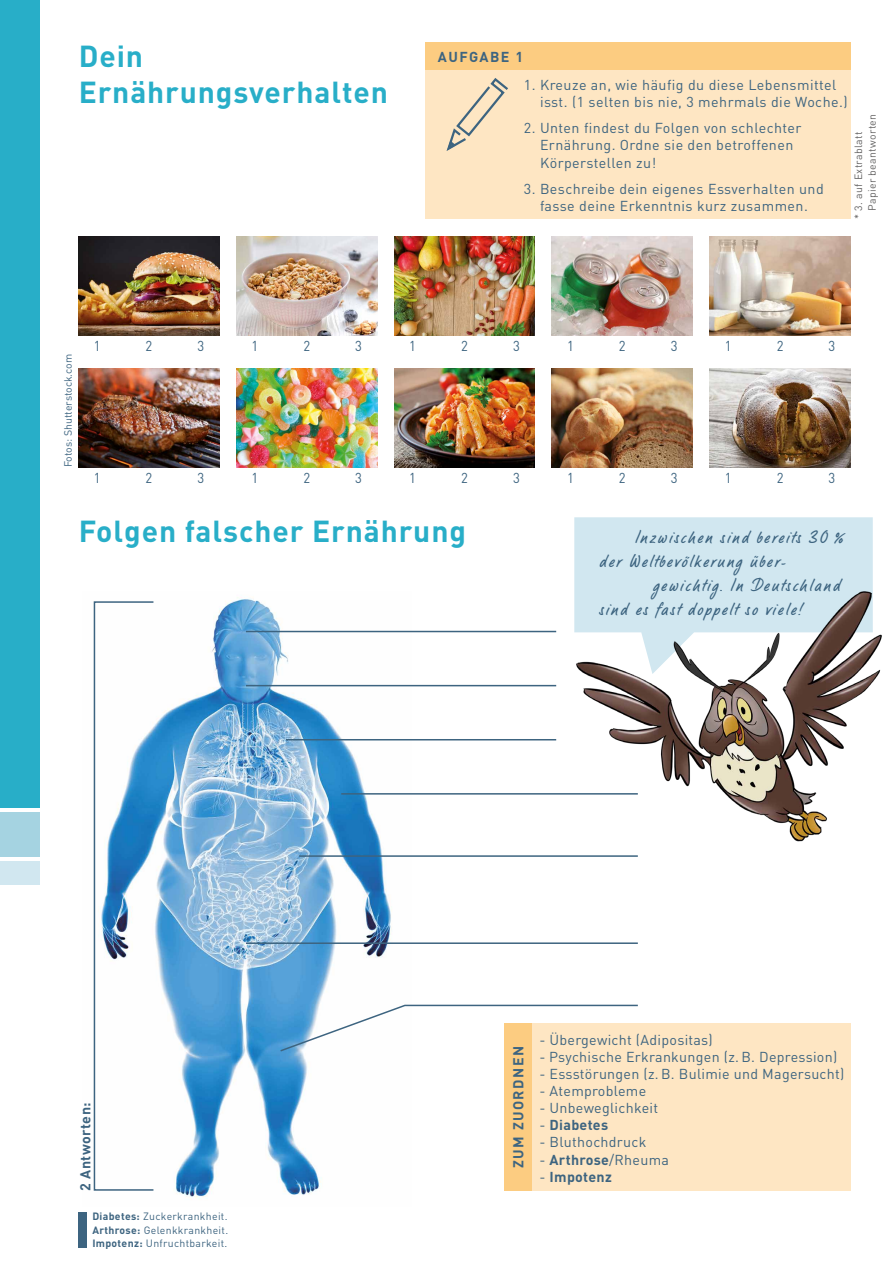
<style>
.page{position:relative;width:893px;height:1263px;background:#fff}
.page>*{position:absolute;margin:0;border:0;box-sizing:border-box;transform-origin:0 0}
.t1{font:700 30px/36px "DIN";letter-spacing:.03em;color:#28aec8}
.t2{font:18px/24px "LP Bambus";letter-spacing:.12em;color:#3d6480}
.t3{font:14.25px/17.1px "DIN";letter-spacing:.03em;color:#3d6480}
.t4{font:14.25px "DIN";letter-spacing:.03em;color:#3d6480;scale:.91 1}
.t5{font:700 14.25px "DIN";letter-spacing:.03em;color:#3d6480}
.t6{font:700 14.25px "DIN";letter-spacing:.1em;color:#3d6480}
.t7{font:10.5px/13.5px "DIN";letter-spacing:.03em;color:#3d6480;text-align:justify}
.t8{font:10.5px/13.5px "DIN";letter-spacing:.03em;color:#646363}
.t9{font:10.5px "DIN";color:#3d6480}
.s1{font-weight:700}
.s2{font-weight:400}
</style>
<div class="page">
<div style="left:0;top:0;width:39px;height:808px;background:#28aec8"></div>
<div style="left:0;top:861px;width:39px;height:23px;background:#d1e7f0"></div>
<div style="left:0;top:812px;width:39px;height:45px;background:#a5d3e1"></div>
<img style="left:93px;top:597px;width:318px;height:603px">
<div style="left:79px;top:1212px;width:8px;height:35px;background:#3d6480"></div>
<div style="left:425px;top:70px;width:425px;height:149px;background:#fee6c3"></div>
<div style="left:425px;top:43px;width:425px;height:27px;background:#fccc81"></div>
<svg style="left:446px;top:78px;width:62px;height:73px"></svg>
<div style="left:504px;top:1024px;width:346px;height:167px;background:#fee6c3"></div>
<div style="left:504px;top:1024px;width:27px;height:167px;background:#fccc81"></div>
<div style="left:574px;top:517px;width:299px;height:70px;background:#d1e7f0"></div>
<img style="left:574px;top:587px;width:308px;height:255px">
<img style="left:79px;top:236px;width:140px;height:99px">
<img style="left:710px;top:236px;width:140px;height:99px">
<img style="left:79px;top:368px;width:140px;height:99px">
<img style="left:236px;top:368px;width:141px;height:99px">
<img style="left:552px;top:368px;width:141px;height:99px">
<img style="left:710px;top:368px;width:140px;height:99px">
<img style="left:394px;top:368px;width:141px;height:99px">
<img style="left:236px;top:236px;width:141px;height:99px">
<img style="left:552px;top:236px;width:141px;height:99px">
<img style="left:394px;top:236px;width:141px;height:99px">
<svg style="left:279px;top:1004px;width:360px;height:49px"></svg>
<div style="left:94px;top:601px;width:60px;height:590px;border:2px solid #3d6480"></div>
<hr style="left:299px;top:855px;width:339px;height:2px;background:#3d6480">
<hr style="left:246px;top:685px;width:310px;height:1px;background:#3d6480">
<hr style="left:286px;top:739px;width:270px;height:1px;background:#3d6480">
<hr style="left:341px;top:793px;width:297px;height:2px;background:#3d6480">
<hr style="left:246px;top:631px;width:310px;height:1px;background:#3d6480">
<hr style="left:246px;top:942px;width:392px;height:2px;background:#3d6480">
<h1 class="t1" style="left:79px;top:37px;width:311px">Dein<br>Ernährungsverhalten</h1>
<p class="t6" style="left:438px;top:48px;width:87px">AUFGABE 1</p>
<p class="t3" style="left:540px;top:76px;width:309px;text-indent:-16px">1. Kreuze an, wie häufig du diese Lebensmittel isst. (1 selten bis nie, 3 mehrmals die Woche.)</p>
<p class="t3" style="left:540px;top:119px;width:263px;text-indent:-16px">2. Unten findest du Folgen von schlechter<br>Ernährung. Ordne sie den betroffenen<br>Körperstellen zu!</p>
<p class="t3" style="left:524px;top:180px;width:301px;text-align:center">3. Beschreibe dein eigenes Essverhalten und fasse deine Erkenntnis kurz zusammen.</p>
<p class="t8" style="left:851px;top:211px;width:98px;text-indent:-8px;rotate:-90deg">* 3. auf Extrablatt<br>Papier beantworten</p>
<p class="t9" style="left:61px;top:467px;width:115px;rotate:-90deg">Fotos: Shutterstock.com</p>
<p class="t4" style="left:94px;top:337px;width:9px">1</p>
<p class="t4" style="left:146px;top:337px;width:9px">2</p>
<p class="t4" style="left:198px;top:337px;width:9px">3</p>
<p class="t4" style="left:725px;top:337px;width:9px">1</p>
<p class="t4" style="left:777px;top:337px;width:9px">2</p>
<p class="t4" style="left:829px;top:337px;width:9px">3</p>
<p class="t4" style="left:251px;top:337px;width:9px">1</p>
<p class="t4" style="left:303px;top:337px;width:9px">2</p>
<p class="t4" style="left:355px;top:337px;width:9px">3</p>
<p class="t4" style="left:409px;top:337px;width:9px">1</p>
<p class="t4" style="left:461px;top:337px;width:9px">2</p>
<p class="t4" style="left:513px;top:337px;width:9px">3</p>
<p class="t4" style="left:567px;top:337px;width:9px">1</p>
<p class="t4" style="left:619px;top:337px;width:9px">2</p>
<p class="t4" style="left:671px;top:337px;width:9px">3</p>
<p class="t4" style="left:94px;top:469px;width:9px">1</p>
<p class="t4" style="left:146px;top:469px;width:9px">2</p>
<p class="t4" style="left:198px;top:469px;width:9px">3</p>
<p class="t4" style="left:251px;top:469px;width:9px">1</p>
<p class="t4" style="left:303px;top:469px;width:9px">2</p>
<p class="t4" style="left:355px;top:469px;width:9px">3</p>
<p class="t4" style="left:409px;top:469px;width:9px">1</p>
<p class="t4" style="left:461px;top:469px;width:9px">2</p>
<p class="t4" style="left:513px;top:469px;width:9px">3</p>
<p class="t4" style="left:567px;top:469px;width:9px">1</p>
<p class="t4" style="left:619px;top:469px;width:9px">2</p>
<p class="t4" style="left:671px;top:469px;width:9px">3</p>
<p class="t4" style="left:725px;top:469px;width:9px">1</p>
<p class="t4" style="left:777px;top:469px;width:9px">2</p>
<p class="t4" style="left:829px;top:469px;width:9px">3</p>
<h1 class="t1" style="left:79px;top:512px;width:389px">Folgen falscher Ernährung</h1>
<p class="t2" style="left:599px;top:527px;width:245px;text-indent:36px">Inzwischen sind bereits 30 % der Weltbevölkerung über-</p>
<p class="t2" style="left:599px;top:575px;width:242px;text-indent:54px">gewichtig. In Deutschland sind es fast doppelt so viele!</p>
<p class="t5" style="left:76px;top:1191px;width:90px;rotate:-90deg">2 Antworten:</p>
<p class="t7" style="left:92px;top:1210px;width:137px"><span class="s1">Diabetes:</span> Zuckerkrankheit.<br><span class="s1">Arthrose:</span> Gelenkkrankheit.<br><span class="s1">Impotenz:</span> Unfruchtbarkeit.</p>
<p class="t6" style="left:509px;top:1168px;width:123px;rotate:-90deg">ZUM ZUORDNEN</p>
<p class="t3" style="left:539px;top:1031px;width:175px">- Übergewicht (Adipositas)</p>
<p class="t3" style="left:539px;top:1048px;width:299px">- Psychische Erkrankungen (z.B. Depression)</p>
<p class="t3" style="left:539px;top:1065px;width:307px">- Essstörungen (z.B. Bulimie und Magersucht)</p>
<p class="t3" style="left:539px;top:1082px;width:108px">- Atemprobleme</p>
<p class="t3" style="left:539px;top:1099px;width:120px">- Unbeweglichkeit</p>
<p class="t5" style="left:539px;top:1116px;width:70px"><span class="s2">-</span> Diabetes</p>
<p class="t3" style="left:539px;top:1133px;width:109px">- Bluthochdruck</p>
<p class="t3" style="left:539px;top:1150px;width:131px">- <span class="s1">Arthrose</span>/Rheuma</p>
<p class="t5" style="left:539px;top:1167px;width:74px"><span class="s2">-</span> Impotenz</p>
</div>
